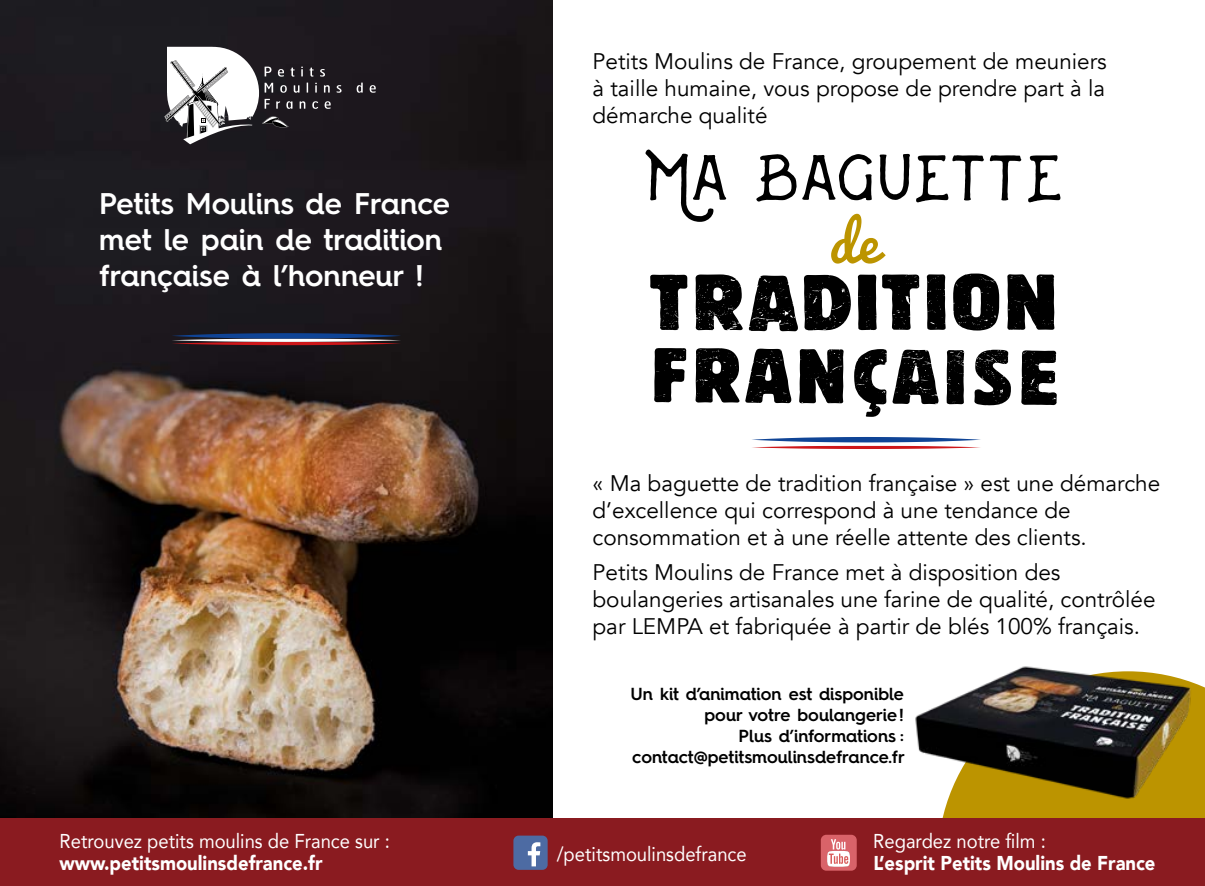
<style>
.page{position:relative;width:1205px;height:886px;background:#fff}
.page>*{position:absolute;margin:0;border:0;box-sizing:border-box;transform-origin:0 0}
.t1{font:85px "Swistblnk Banthers";letter-spacing:.015em;color:#000}
.t2{font:53px "Pacifico";color:#bc9400}
.t3{font:600 30px/36px "Hurme Geometric Sans 4";letter-spacing:-.005em;color:#fff}
.t4{font:22.5px/27px "Avenir";color:#000}
.t5{font:20px "Avenir";color:#fff;scale:.92 1}
.t6{font:900 20px "Avenir";color:#fff;scale:.92 1}
.t7{font:600 17.5px/21px "Hurme Geometric Sans 4";color:#000;text-align:right}
</style>
<div class="page">
<svg style="left:937px;top:684px;width:268px;height:135px;background:#b98c07"></svg>
<img style="left:0;top:0;width:553px;height:819px">
<div style="left:0;top:819px;width:1205px;height:67px;background:#8a1b20"></div>
<svg style="left:357px;top:83px;width:6px;height:10px"></svg>
<svg style="left:370px;top:85px;width:6px;height:8px"></svg>
<svg style="left:164px;top:47px;width:177px;height:97px"></svg>
<svg style="left:171px;top:333px;width:230px;height:12px;background:#614f6a"></svg>
<svg style="left:752px;top:437px;width:229px;height:12px"></svg>
<div style="left:513px;top:835px;width:35px;height:35px;background:#4d6ba3;border-radius:5px"></div>
<svg style="left:528px;top:842px;width:12px;height:24px"></svg>
<svg style="left:821px;top:835px;width:36px;height:36px"></svg>
<svg style="left:650px;top:275px;width:37px;height:55px"></svg>
<svg style="left:695px;top:274px;width:48px;height:56px"></svg>
<svg style="left:749px;top:275px;width:49px;height:56px"></svg>
<svg style="left:804px;top:275px;width:47px;height:55px"></svg>
<svg style="left:858px;top:275px;width:18px;height:55px"></svg>
<svg style="left:882px;top:274px;width:37px;height:56px"></svg>
<svg style="left:927px;top:274px;width:18px;height:56px"></svg>
<svg style="left:953px;top:273px;width:46px;height:58px"></svg>
<svg style="left:1007px;top:274px;width:47px;height:56px;background:#272727"></svg>
<svg style="left:654px;top:348px;width:32px;height:54px"></svg>
<svg style="left:695px;top:348px;width:44px;height:55px;background:#313131"></svg>
<svg style="left:745px;top:349px;width:46px;height:54px"></svg>
<svg style="left:799px;top:349px;width:44px;height:54px;background:#262626"></svg>
<svg style="left:854px;top:349px;width:84px;height:68px"></svg>
<svg style="left:946px;top:350px;width:18px;height:54px"></svg>
<svg style="left:974px;top:350px;width:37px;height:55px"></svg>
<svg style="left:1021px;top:350px;width:36px;height:55px"></svg>
<img style="left:915px;top:666px;width:283px;height:144px">
<h3 class="t3" style="left:99px;top:185px;width:352px">Petits Moulins de France met le pain de tradition française à l’honneur !</h3>
<p class="t5" style="left:60px;top:825px;width:361px">Retrouvez petits moulins de France sur :</p>
<p class="t6" style="left:60px;top:846px;width:287px">www.petitsmoulinsdefrance.fr</p>
<p class="t4" style="left:592px;top:48px;width:516px;text-align:justify">Petits Moulins de France, groupement de meuniers à taille humaine, vous propose de prendre part à la démarche qualité</p>
<h1 class="t1" style="left:645px;top:129px;width:417px">Ma baguette</h1>
<h2 class="t2" style="left:830px;top:196px;width:49px">de</h2>
<p class="t4" style="left:592px;top:471px;width:569px">« Ma baguette de tradition française » est une démarche d’excellence qui correspond à une tendance de consommation et à une réelle attente des clients.</p>
<p class="t4" style="left:592px;top:559px;width:564px">Petits Moulins de France met à disposition des boulangeries artisanales une farine de qualité, contrôlée par LEMPA et fabriquée à partir de blés 100% français.</p>
<p class="t7" style="left:630px;top:683px;width:276px">Un kit d’animation est disponible pour votre boulangerie!<br>Plus d’informations : contact@petitsmoulinsdefrance.fr</p>
<p class="t5" style="left:557px;top:838px;width:208px">/petitsmoulinsdefrance</p>
<p class="t5" style="left:873px;top:825px;width:189px">Regardez notre film :</p>
<p class="t6" style="left:873px;top:846px;width:308px">L’esprit Petits Moulins de France</p>
</div>
